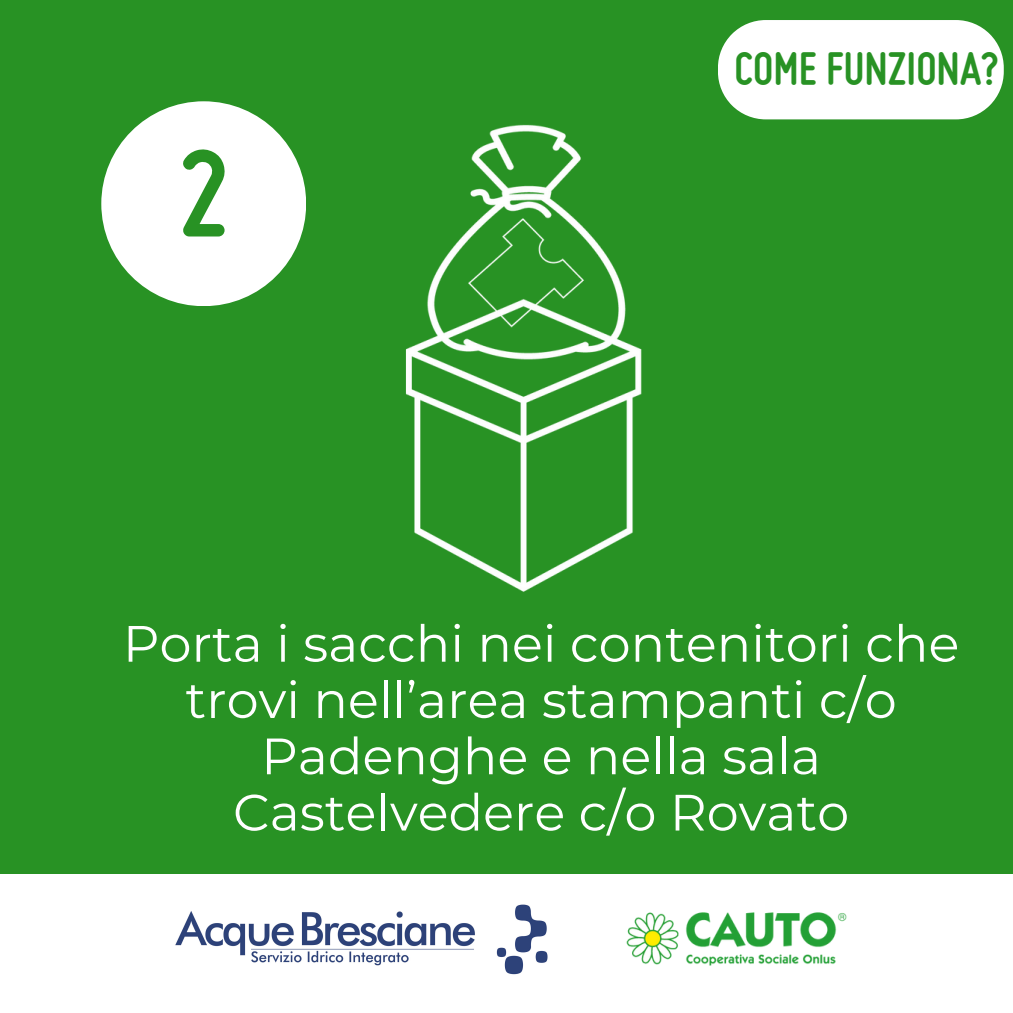
<style>
.page{position:relative;width:1013px;height:1013px;background:#fff}
.page>*{position:absolute;margin:0;border:0;box-sizing:border-box;transform-origin:0 0}
.t1{font:700 129.38px "Miso";color:#289224}
.t2{font:51px/56.2px "Montserrat";color:#fff;text-align:center}
.t3{font:700 48.75px "Miso";color:#289224}
</style>
<div class="page">
<div style="left:0;top:0;width:1012px;height:873px;background:#289224"></div>
<div style="left:101px;top:101px;width:205px;height:205px;background:#fff;border-radius:50%"></div>
<img style="left:604px;top:873px;width:264px;height:93px">
<img style="left:175px;top:904px;width:373px;height:71px">
<svg style="left:718px;top:20px;width:285px;height:99px;background:#f0f7f0"></svg>
<img style="left:405px;top:124px;width:237px;height:468px">
<p class="t1" style="left:177px;top:147px;width:55px">2</p>
<p class="t3" style="left:734px;top:51px;width:265px">COME FUNZIONA?</p>
<p class="t2" style="left:123px;top:615px;width:838px">Porta i sacchi nei contenitori che trovi nell’area stampanti c/o<br>Padenghe e nella sala<br>Castelvedere c/o Rovato</p>
</div>
